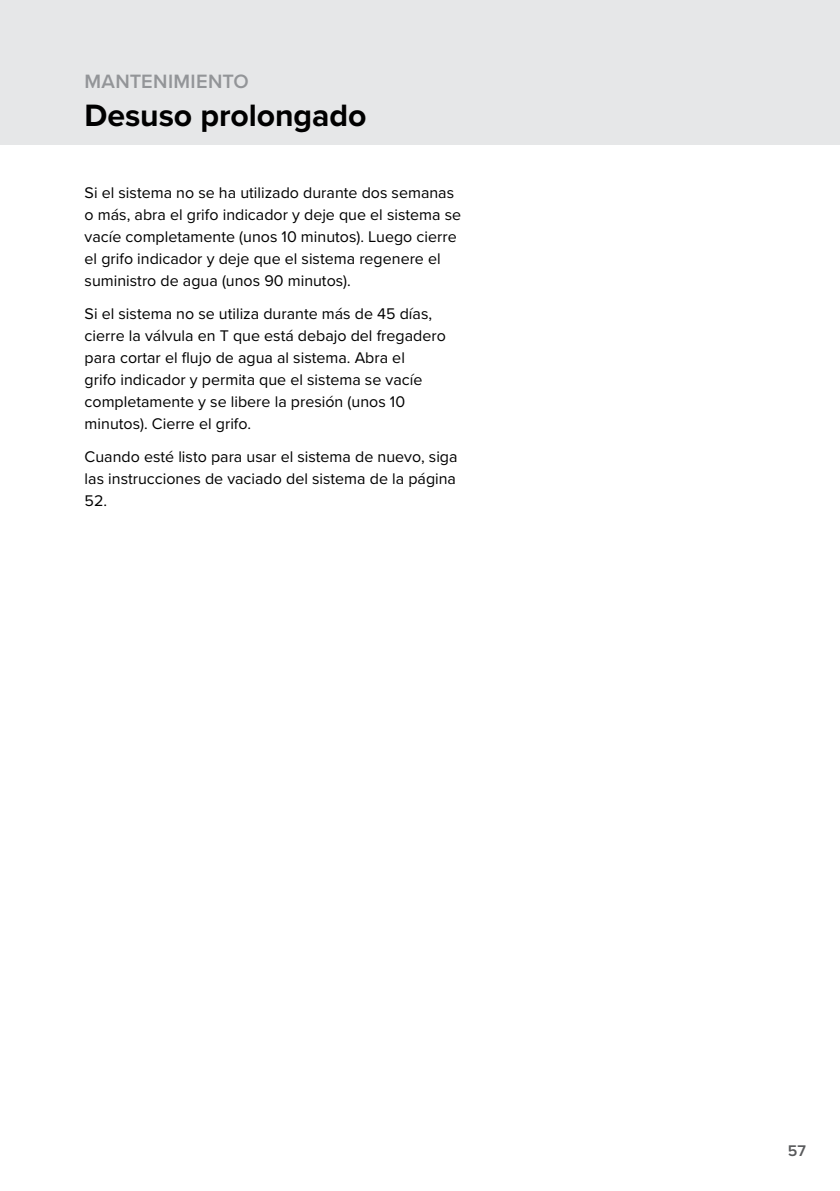
<style>
.page{position:relative;width:840px;height:1191px;background:#fff}
.page>*{position:absolute;margin:0;border:0;box-sizing:border-box;transform-origin:0 0}
.t1{font:700 32px "Proxima Nova";letter-spacing:-.005em;color:#000}
.t2{font:600 20px "Proxima Nova";letter-spacing:.015em;color:#939598}
.t3{font:16px/22px "Proxima Nova";color:#000}
.t4{font:600 16px "Proxima Nova";color:#58595b}
</style>
<div class="page">
<div style="left:0;top:0;width:839px;height:144px;background:#e6e7e8"></div>
<p class="t2" style="left:85px;top:66px;width:166px">MANTENIMIENTO</p>
<h1 class="t1" style="left:85px;top:92px;width:283px">Desuso prolongado</h1>
<p class="t3" style="left:85px;top:180px;width:378px">Si el sistema no se ha utilizado durante dos semanas o más, abra el grifo indicador y deje que el sistema se vacíe completamente (unos 10 minutos). Luego cierre el grifo indicador y deje que el sistema regenere el suministro de agua (unos 90 minutos).</p>
<p class="t3" style="left:85px;top:302px;width:362px">Si el sistema no se utiliza durante más de 45 días, cierre la válvula en T que está debajo del fregadero para cortar el flujo de agua al sistema. Abra el<br>grifo indicador y permita que el sistema se vacíe completamente y se libere la presión (unos 10 minutos). Cierre el grifo.</p>
<p class="t3" style="left:85px;top:445px;width:374px;text-align:justify">Cuando esté listo para usar el sistema de nuevo, siga las instrucciones de vaciado del sistema de la página 52.</p>
<p class="t4" style="left:787px;top:1139px;width:20px">57</p>
</div>
